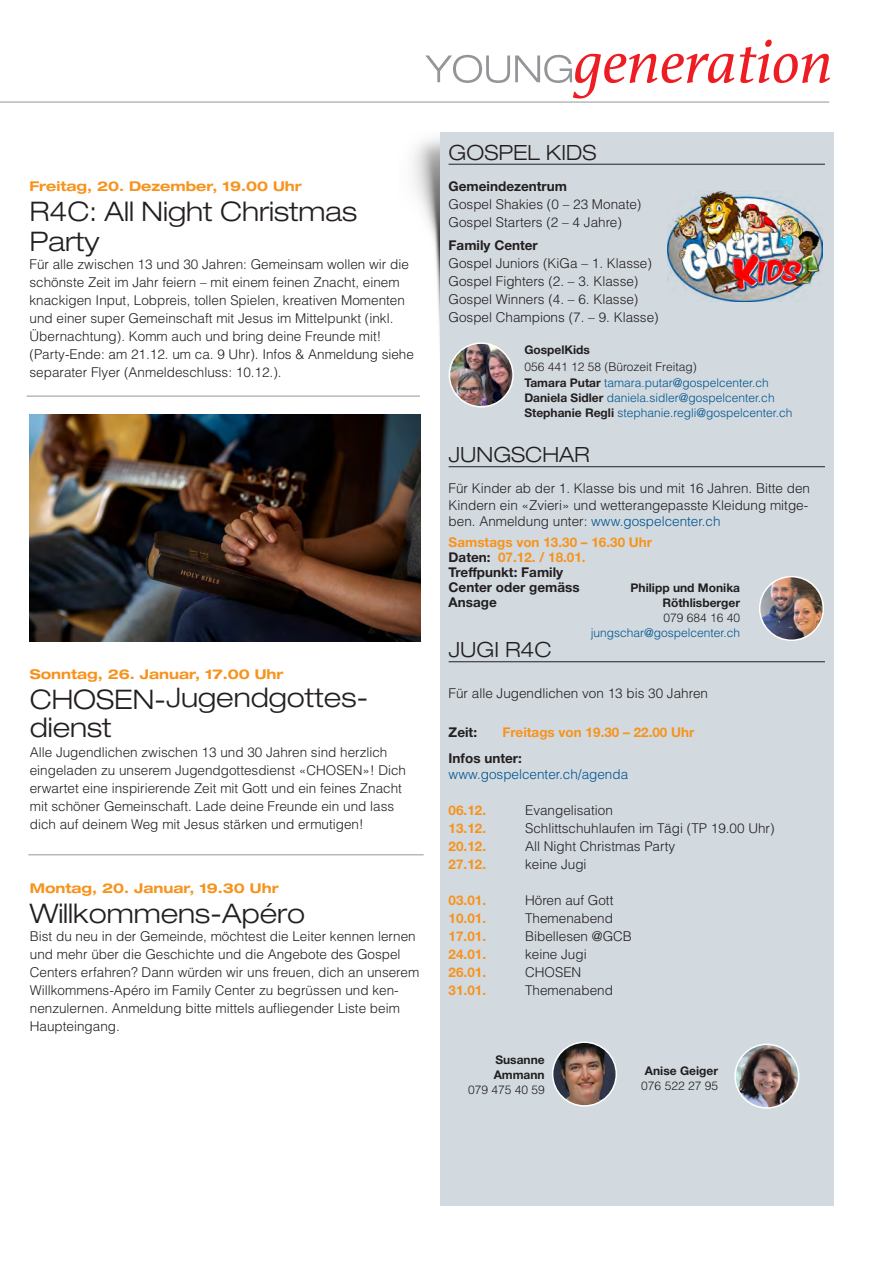
<style>
.page{position:relative;width:893px;height:1263px;background:#fff}
.page>*{position:absolute;margin:0;border:0;box-sizing:border-box;transform-origin:0 0}
.DateTime{font:300 expanded 27px/30px "Helvetica Neue LT Std";color:#231f20}
.KidiTitel{font:300 expanded 21px "Helvetica Neue LT Std";color:#231f20}
.DateTime-2{font:300 13.5px/18px "Helvetica LT Std";color:#231f20}
.Copy__Blocksatz{font:300 13.5px/16.5px "Helvetica LT Std";color:#231f20}
.Copy__Blocksatz-2{font:700 13.5px "Helvetica Neue";color:#f7931d}
.DateTime-3{font:700 expanded 13.5px "Helvetica Neue LT Std";color:#f7931d}
.Copy__Blocksatz-3{font:700 13.5px/15px "Helvetica Neue";color:#231f20}
.Copy__Blocksatz-4{font:300 13.5px/16.5px "Helvetica LT Std";color:#00548e}
.Copy__Bold{font:700 13.5px "Helvetica Neue";color:#231f20}
.Copy__Blocksatz-5{font:300 12px/16.5px "Helvetica LT Std";color:#00548e}
.Copy__Blocksatz-6{font:700 12px/15px "Helvetica Neue";color:#231f20}
.Copy__Blocksatz-7{font:300 12px "Helvetica LT Std";color:#231f20}
.s1{color:#231f20}
.s2{font-family:"Helvetica Neue";font-weight:700;color:#231f20}
.s3{color:#00548e}
.s4{color:#f7931d}
</style>
<div class="page">
<hr style="left:0;top:102px;width:829px;height:1px;background:#939598">
<svg style="left:425px;top:40px;width:405px;height:59px"></svg>
<img style="left:399px;top:138px;width:41px;height:277px">
<div style="left:440px;top:132px;width:393px;height:1073px;background:#d2dae0"></div>
<hr style="left:449px;top:164px;width:376px;height:1px;background:#231f20">
<hr style="left:449px;top:466px;width:376px;height:1px;background:#231f20">
<hr style="left:449px;top:661px;width:376px;height:1px;background:#231f20">
<img style="left:449px;top:343px;width:64px;height:64px;border-radius:32px">
<div style="left:449px;top:342px;width:65px;height:66px;border:2px solid #fff;border-radius:50%"></div>
<img style="left:668px;top:191px;width:154px;height:110px">
<img style="left:760px;top:577px;width:63px;height:63px;border-radius:32px">
<div style="left:759px;top:576px;width:65px;height:65px;border:2px solid #fff;border-radius:50%"></div>
<img style="left:735px;top:1044px;width:64px;height:64px;border-radius:32px">
<div style="left:734px;top:1043px;width:65px;height:66px;border:2px solid #fff;border-radius:50%"></div>
<img style="left:553px;top:1042px;width:63px;height:64px;border-radius:32px">
<div style="left:552px;top:1041px;width:65px;height:66px;border:2px solid #fff;border-radius:50%"></div>
<img style="left:29px;top:415px;width:392px;height:227px">
<hr style="left:27px;top:396px;width:393px;height:1px;background:#939598">
<hr style="left:28px;top:854px;width:396px;height:1px;background:#939598">
<p class="DateTime-3" style="left:30px;top:178px;width:274px">Freitag, 20. Dezember, 19.00 Uhr</p>
<p class="DateTime" style="left:30px;top:196px;width:329px">R4C: All Night Christmas<br>Party</p>
<p class="DateTime-2" style="left:30px;top:255px;width:386px">Für alle zwischen 13 und 30 Jahren: Gemeinsam wollen wir die schönste Zeit im Jahr feiern – mit einem feinen Znacht, einem knackigen Input, Lobpreis, tollen Spielen, kreativen Momenten und einer super Gemeinschaft mit Jesus im Mittelpunkt (inkl.<br>Übernachtung). Komm auch und bring deine Freunde mit! (Party-Ende: am 21.12. um ca. 9 Uhr). Infos &amp; Anmeldung siehe separater Flyer (Anmeldeschluss: 10.12.).</p>
<p class="DateTime-3" style="left:30px;top:666px;width:255px">Sonntag, 26. Januar, 17.00 Uhr</p>
<p class="DateTime" style="left:30px;top:682px;width:340px">CHOSEN-Jugendgottes&shy;dienst</p>
<p class="DateTime-2" style="left:30px;top:743px;width:378px">Alle Jugendlichen zwischen 13 und 30 Jahren sind herzlich eingeladen zu unserem Jugendgottesdienst «CHOSEN»! Dich erwartet eine inspirierende Zeit mit Gott und ein feines Znacht mit schöner Gemeinschaft. Lade deine Freunde ein und lass dich auf deinem Weg mit Jesus stärken und ermutigen!</p>
<p class="DateTime-3" style="left:30px;top:880px;width:250px">Montag, 20. Januar, 19.30 Uhr</p>
<p class="DateTime" style="left:30px;top:898px;width:277px">Willkommens-Apéro</p>
<p class="DateTime-2" style="left:30px;top:927px;width:391px">Bist du neu in der Gemeinde, möchtest die Leiter kennen lernen und mehr über die Geschichte und die Angebote des Gospel Centers erfahren? Dann würden wir uns freuen, dich an unserem Willkommens-Apéro im Family Center zu begrüssen und ken&shy;nenzulernen. Anmeldung bitte mittels aufliegender Liste beim Haupteingang.</p>
<p class="KidiTitel" style="left:449px;top:140px;width:149px">GOSPEL KIDS</p>
<p class="Copy__Bold" style="left:449px;top:176px;width:120px">Gemeindezentrum</p>
<p class="Copy__Blocksatz" style="left:449px;top:196px;width:194px">Gospel Shakies (0 – 23 Monate)</p>
<p class="Copy__Blocksatz" style="left:449px;top:214px;width:175px">Gospel Starters (2 – 4 Jahre)</p>
<p class="Copy__Bold" style="left:449px;top:234px;width:91px">Family Center</p>
<p class="Copy__Blocksatz" style="left:449px;top:255px;width:205px">Gospel Juniors (KiGa – 1. Klasse)</p>
<p class="Copy__Blocksatz" style="left:449px;top:273px;width:191px">Gospel Fighters (2. – 3. Klasse)</p>
<p class="Copy__Blocksatz" style="left:449px;top:291px;width:191px">Gospel Winners (4. – 6. Klasse)</p>
<p class="Copy__Blocksatz" style="left:449px;top:309px;width:212px">Gospel Champions (7. – 9. Klasse)</p>
<p class="Copy__Blocksatz-6" style="left:524px;top:343px;width:67px">GospelKids</p>
<p class="Copy__Blocksatz-5" style="left:524px;top:358px;width:246px"><span class="s1">056 441 12 58 (Bürozeit Freitag)<br></span><span class="s2">Tamara Putar</span> tamara.putar@gospelcenter.ch</p>
<p class="Copy__Blocksatz-5" style="left:524px;top:390px;width:270px;line-height:15px"><span class="s2">Daniela Sidler</span> daniela.sidler@gospelcenter.ch<br><span class="s2">Stephanie Regli</span> stephanie.regli@gospelcenter.ch</p>
<p class="KidiTitel" style="left:449px;top:442px;width:143px">JUNGSCHAR</p>
<p class="Copy__Blocksatz" style="left:449px;top:480px;width:363px">Für Kinder ab der 1. Klasse bis und mit 16 Jahren. Bitte den<br>Kindern ein «Zvieri» und wetterangepasste Kleidung mitge&shy;ben. Anmeldung unter: <span class="s3">www.gospelcenter.ch</span></p>
<p class="Copy__Blocksatz-2" style="left:449px;top:532px;width:205px">Samstags von 13.30 – 16.30 Uhr</p>
<p class="Copy__Blocksatz-3" style="left:449px;top:550px;width:139px">Daten: <span class="s4">07.12. / 18.01.<br></span>Treffpunkt: Family<br>Center oder gemäss<br>Ansage</p>
<p class="KidiTitel" style="left:449px;top:637px;width:105px">JUGI R4C</p>
<p class="Copy__Blocksatz" style="left:449px;top:685px;width:261px">Für alle Jugendlichen von 13 bis 30 Jahren</p>
<p class="Copy__Blocksatz-3" style="left:449px;top:725px;width:30px">Zeit:</p>
<p class="Copy__Blocksatz-2" style="left:503px;top:722px;width:193px">Freitags von 19.30 – 22.00 Uhr</p>
<p class="Copy__Blocksatz-4" style="left:449px;top:749px;width:181px"><span class="s2">Infos unter: </span>www.gospelcenter.ch/agenda</p>
<p class="Copy__Blocksatz-2" style="left:449px;top:800px;width:39px">06.12.</p>
<p class="Copy__Blocksatz" style="left:525px;top:802px;width:89px">Evangelisation</p>
<p class="Copy__Blocksatz-2" style="left:449px;top:818px;width:39px">13.12.</p>
<p class="Copy__Blocksatz" style="left:525px;top:820px;width:251px">Schlittschuhlaufen im Tägi (TP 19.00 Uhr)</p>
<p class="Copy__Blocksatz-2" style="left:449px;top:836px;width:39px">20.12.</p>
<p class="Copy__Blocksatz" style="left:525px;top:838px;width:152px">All Night Christmas Party</p>
<p class="Copy__Blocksatz-2" style="left:449px;top:854px;width:39px">27.12.</p>
<p class="Copy__Blocksatz" style="left:525px;top:856px;width:63px">keine Jugi</p>
<p class="Copy__Blocksatz-2" style="left:449px;top:890px;width:39px">03.01.</p>
<p class="Copy__Blocksatz" style="left:525px;top:892px;width:90px">Hören auf Gott</p>
<p class="Copy__Blocksatz-2" style="left:449px;top:908px;width:39px">10.01.</p>
<p class="Copy__Blocksatz" style="left:525px;top:910px;width:89px">Themenabend</p>
<p class="Copy__Blocksatz-2" style="left:449px;top:926px;width:39px">17.01.</p>
<p class="Copy__Blocksatz" style="left:525px;top:928px;width:108px">Bibellesen @GCB</p>
<p class="Copy__Blocksatz-2" style="left:449px;top:944px;width:39px">24.01.</p>
<p class="Copy__Blocksatz" style="left:525px;top:946px;width:63px">keine Jugi</p>
<p class="Copy__Blocksatz-2" style="left:449px;top:962px;width:39px">26.01.</p>
<p class="Copy__Blocksatz" style="left:525px;top:964px;width:58px">CHOSEN</p>
<p class="Copy__Blocksatz-2" style="left:449px;top:980px;width:39px">31.01.</p>
<p class="Copy__Blocksatz" style="left:525px;top:982px;width:89px">Themenabend</p>
<p class="Copy__Blocksatz-6" style="left:631px;top:580px;width:111px">Philipp und Monika</p>
<p class="Copy__Blocksatz-6" style="left:662px;top:595px;width:79px">Röthlisberger</p>
<p class="Copy__Blocksatz-7" style="left:663px;top:610px;width:78px">079 684 16 40</p>
<p class="Copy__Blocksatz-5" style="left:591px;top:624px;width:151px">jungschar@gospelcenter.ch</p>
<p class="Copy__Blocksatz-6" style="left:494px;top:1053px;width:53px">Susanne<br>Ammann</p>
<p class="Copy__Blocksatz-7" style="left:468px;top:1082px;width:78px">079 475 40 59</p>
<p class="Copy__Blocksatz-6" style="left:645px;top:1063px;width:75px">Anise Geiger</p>
<p class="Copy__Blocksatz-7" style="left:641px;top:1078px;width:78px">076 522 27 95</p>
</div>
